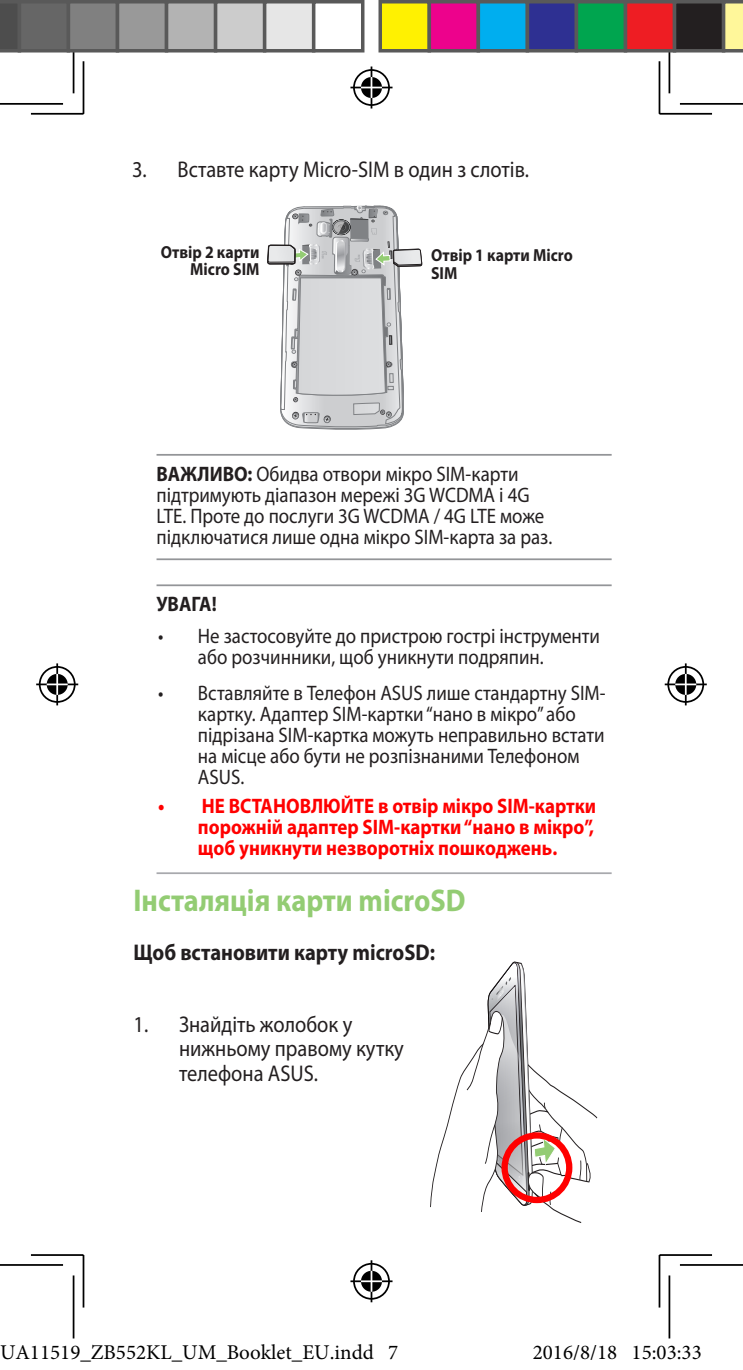
<style>
.page{position:relative;width:743px;height:1370px;background:#fff}
.page>*{position:absolute;margin:0;border:0;box-sizing:border-box;transform-origin:0 0}
.Padfone_Header_1{font:700 31.5px "Myriad Pro";color:#93cc73;scale:.9 1}
.Padfone_Body_Text{font:22.75px/24.5px "Myriad Pro";color:#231f20;scale:.9 1}
.Padfone_Body_Text-2{font:700 22.75px "Myriad Pro";color:#231f20;scale:.9 1}
.Padfone_Message_2{font:21px/21px "Myriad Pro";color:#231f20;scale:.9 1}
.Padfone_Message{font:21px/21px "Myriad Pro";color:#231f20;scale:.9 1}
.Padfone_Message_3{font:700 21px/21px "Myriad Pro";color:#f00;text-align:justify;scale:.9 1}
.t1{font:21px "Minion Pro";color:#000}
.Padfone_Message_1{font:700 21px "Myriad Pro";color:#231f20;scale:.9 1}
.Padfone_Figure_Label{font:700 17.5px/17.5px "Myriad Pro";color:#231f20;scale:.9 1}
.s1{font-weight:700}
</style>
<div class="page">
<svg style="left:267px;top:205px;width:156px;height:225px"></svg>
<svg style="left:430px;top:961px;width:167px;height:262px"></svg>
<div style="left:501px;top:1132px;width:71px;height:71px;border:6px solid #f00;border-radius:50%"></div>
<hr style="left:156px;top:584px;width:455px;height:2px;background:#939598">
<hr style="left:156px;top:872px;width:455px;height:2px;background:#a8a9ad">
<hr style="left:156px;top:454px;width:455px;height:2px;background:#939598">
<hr style="left:156px;top:558px;width:455px;height:2px;background:#939598">
<svg style="left:31px;top:112px;width:48px;height:1px"></svg>
<svg style="left:663px;top:112px;width:48px;height:1px"></svg>
<svg style="left:79px;top:61px;width:6px;height:53px"></svg>
<svg style="left:660px;top:61px;width:3px;height:52px"></svg>
<svg style="left:660px;top:1256px;width:1px;height:51px"></svg>
<hr style="left:31px;top:113px;width:52px;height:2px;background:#000">
<hr style="left:659px;top:113px;width:52px;height:2px;background:#000">
<hr style="left:659px;top:1254px;width:52px;height:2px;background:#000">
<hr style="left:83px;top:61px;width:1px;height:53px;background:#000">
<hr style="left:658px;top:61px;width:2px;height:53px;background:#000">
<hr style="left:658px;top:1255px;width:2px;height:52px;background:#000">
<svg style="left:679px;top:1265px;width:63px;height:1px"></svg>
<svg style="left:72px;top:53px;width:3px;height:40px"></svg>
<svg style="left:670px;top:53px;width:1px;height:40px"></svg>
<svg style="left:670px;top:1275px;width:1px;height:63px"></svg>
<hr style="left:0;top:103px;width:63px;height:2px;background:#000">
<hr style="left:679px;top:103px;width:63px;height:2px;background:#000">
<hr style="left:679px;top:1264px;width:63px;height:1px;background:#000">
<hr style="left:73px;top:30px;width:1px;height:63px;background:#000">
<hr style="left:668px;top:30px;width:2px;height:63px;background:#000">
<hr style="left:668px;top:1275px;width:2px;height:63px;background:#000">
<div style="left:349px;top:66px;width:44px;height:43px;border:9px solid #fff;border-radius:50%"></div>
<svg style="left:350px;top:83px;width:42px;height:9px"></svg>
<svg style="left:367px;top:67px;width:9px;height:42px"></svg>
<div style="left:356px;top:73px;width:30px;height:29px;border:9px solid #fff;border-radius:50%"></div>
<div style="left:353px;top:69px;width:37px;height:37px;border:2px solid #000;border-radius:50%"></div>
<hr style="left:350px;top:87px;width:42px;height:1px;background:#000">
<hr style="left:370px;top:67px;width:2px;height:42px;background:#000">
<svg style="left:361px;top:77px;width:21px;height:21px"></svg>
<svg style="left:361px;top:87px;width:21px;height:1px"></svg>
<hr style="left:370px;top:77px;width:2px;height:21px;background:#fff">
<div style="left:349px;top:1259px;width:44px;height:44px;border:9px solid #fff;border-radius:50%"></div>
<svg style="left:350px;top:1277px;width:42px;height:8px"></svg>
<svg style="left:367px;top:1260px;width:9px;height:42px"></svg>
<div style="left:356px;top:1266px;width:30px;height:30px;border:9px solid #fff;border-radius:50%"></div>
<div style="left:353px;top:1263px;width:37px;height:36px;border:2px solid #000;border-radius:50%"></div>
<hr style="left:350px;top:1280px;width:42px;height:2px;background:#000">
<hr style="left:370px;top:1260px;width:2px;height:42px;background:#000">
<svg style="left:361px;top:1270px;width:21px;height:21px"></svg>
<hr style="left:361px;top:1280px;width:21px;height:2px;background:#fff">
<hr style="left:370px;top:1270px;width:2px;height:21px;background:#fff">
<div style="left:35px;top:662px;width:44px;height:44px;border:9px solid #fff;border-radius:50%"></div>
<svg style="left:36px;top:680px;width:42px;height:9px"></svg>
<svg style="left:53px;top:663px;width:9px;height:42px"></svg>
<div style="left:42px;top:669px;width:30px;height:30px;border:9px solid #fff;border-radius:50%"></div>
<div style="left:39px;top:666px;width:37px;height:37px;border:2px solid #000;border-radius:50%"></div>
<hr style="left:36px;top:683px;width:42px;height:2px;background:#000">
<hr style="left:56px;top:663px;width:2px;height:42px;background:#000">
<svg style="left:47px;top:674px;width:21px;height:21px"></svg>
<hr style="left:47px;top:683px;width:21px;height:2px;background:#fff">
<hr style="left:56px;top:674px;width:2px;height:21px;background:#fff">
<div style="left:663px;top:662px;width:44px;height:44px;border:9px solid #fff;border-radius:50%"></div>
<svg style="left:664px;top:680px;width:42px;height:9px"></svg>
<svg style="left:681px;top:663px;width:8px;height:42px"></svg>
<div style="left:670px;top:669px;width:30px;height:30px;border:9px solid #fff;border-radius:50%"></div>
<div style="left:667px;top:666px;width:36px;height:37px;border:2px solid #000;border-radius:50%"></div>
<hr style="left:664px;top:683px;width:42px;height:2px;background:#000">
<hr style="left:684px;top:663px;width:2px;height:42px;background:#000">
<svg style="left:675px;top:674px;width:21px;height:21px"></svg>
<hr style="left:675px;top:683px;width:21px;height:2px;background:#fff">
<hr style="left:684px;top:674px;width:2px;height:21px;background:#fff">
<svg style="left:0;top:0;width:18px;height:53px"></svg>
<div style="left:19px;top:2px;width:49px;height:49px;background:#666"></div>
<div style="left:18px;top:0;width:52px;height:53px;border:4px solid #595959"></div>
<div style="left:68px;top:2px;width:49px;height:49px;background:#808080"></div>
<div style="left:67px;top:0;width:52px;height:53px;border:4px solid #595959"></div>
<div style="left:117px;top:2px;width:49px;height:49px;background:#999"></div>
<div style="left:116px;top:0;width:52px;height:53px;border:4px solid #595959"></div>
<div style="left:166px;top:2px;width:49px;height:49px;background:#b3b3b3"></div>
<div style="left:165px;top:0;width:52px;height:53px;border:4px solid #595959"></div>
<div style="left:215px;top:2px;width:49px;height:49px;background:#ccc"></div>
<div style="left:214px;top:0;width:52px;height:53px;border:4px solid #595959"></div>
<div style="left:264px;top:2px;width:49px;height:49px;background:#e6e6e6"></div>
<div style="left:263px;top:0;width:52px;height:53px;border:4px solid #595959"></div>
<div style="left:312px;top:0;width:52px;height:53px;border:4px solid #595959"></div>
<div style="left:380px;top:2px;width:49px;height:49px;background:#fff101"></div>
<div style="left:378px;top:0;width:53px;height:53px;border:4px solid #595959"></div>
<div style="left:429px;top:2px;width:49px;height:49px;background:#ed028c"></div>
<div style="left:427px;top:0;width:53px;height:53px;border:4px solid #595959"></div>
<div style="left:478px;top:2px;width:49px;height:49px;background:#00aeef"></div>
<div style="left:476px;top:0;width:53px;height:53px;border:4px solid #595959"></div>
<div style="left:527px;top:2px;width:49px;height:49px;background:#2e3092"></div>
<div style="left:525px;top:0;width:53px;height:53px;border:4px solid #595959"></div>
<div style="left:576px;top:2px;width:49px;height:49px;background:#00a54f"></div>
<div style="left:574px;top:0;width:53px;height:53px;border:4px solid #595959"></div>
<div style="left:625px;top:2px;width:49px;height:49px;background:#ee1d23"></div>
<div style="left:623px;top:0;width:53px;height:53px;border:4px solid #595959"></div>
<div style="left:674px;top:2px;width:49px;height:49px;background:#231f20"></div>
<div style="left:672px;top:0;width:53px;height:53px;border:4px solid #595959"></div>
<svg style="left:721px;top:0;width:21px;height:53px"></svg>
<svg style="left:0;top:1254px;width:85px;height:85px"></svg>
<div style="left:239px;top:1349px;width:11px;height:11px;border:1px solid #fff;border-radius:50%"></div>
<div style="left:241px;top:1350px;width:7px;height:9px;border:1px solid #fff;border-radius:50%"></div>
<div style="left:250px;top:1349px;width:10px;height:11px;border:1px solid #fff;border-radius:50%"></div>
<div style="left:252px;top:1350px;width:6px;height:9px;border:1px solid #fff;border-radius:50%"></div>
<div style="left:542px;top:1345px;width:10px;height:15px;border:1px solid #fff;border-radius:50%"></div>
<div style="left:544px;top:1346px;width:6px;height:13px;border:1px solid #fff;border-radius:50%"></div>
<div style="left:656px;top:1345px;width:10px;height:15px;border:1px solid #fff;border-radius:50%"></div>
<div style="left:658px;top:1346px;width:6px;height:13px;border:1px solid #fff;border-radius:50%"></div>
<p class="Padfone_Body_Text" style="left:132px;top:157px;width:442px">3. Вставте карту Micro-SIM в один з слотів.</p>
<p class="Padfone_Figure_Label" style="left:161px;top:242px;width:111px;text-align:right">Отвір 2 карти<br>Micro SIM</p>
<p class="Padfone_Figure_Label" style="left:431px;top:246px;width:159px">Отвір 1 карти Micro<br>SIM</p>
<p class="Padfone_Message" style="left:156px;top:463px;width:441px"><span class="s1">ВАЖЛИВО:</span> Обидва отвори мікро SIM-карти підтримують діапазон мережі 3G WCDMA i 4G LTE. Проте до послуги 3G WCDMA / 4G LTE може підключатися лише одна мікро SIM-карта за раз.</p>
<p class="Padfone_Message_1" style="left:156px;top:590px;width:68px">УВАГА!</p>
<p class="Padfone_Message_2" style="left:198px;top:625px;width:448px;text-indent:-40px">• Не застосовуйте до пристрою гострі інструменти або розчинники, щоб уникнути подряпин.</p>
<p class="Padfone_Message_2" style="left:198px;top:682px;width:454px;text-indent:-40px">• Вставляйте в Телефон ASUS лише стандартну SIM&shy;картку. Адаптер SIM-картки“нано в мікро” або підрізана SIM-картка можуть неправильно встати на місце або бути не розпізнаними Телефоном ASUS.</p>
<p class="Padfone_Message_3" style="left:198px;top:794px;width:443px;text-indent:-40px">• НЕ ВСТАНОВЛЮЙТЕ в отвір мікро SIM-картки порожній адаптер SIM-картки “нано в мікро”, щоб уникнути незворотніх пошкоджень.</p>
<p class="Padfone_Header_1" style="left:133px;top:880px;width:370px">Інсталяція карти microSD</p>
<p class="Padfone_Body_Text-2" style="left:133px;top:938px;width:336px">Щоб встановити карту microSD:</p>
<p class="Padfone_Body_Text" style="left:179px;top:1011px;width:251px;text-indent:-46px">1. Знайдіть жолобок у нижньому правому кутку телефона ASUS.</p>
<p class="t1" style="left:0;top:1338px;width:399px">UA11519_ZB552KL_UM_Booklet_EU.indd 7</p>
<p class="t1" style="left:532px;top:1338px;width:170px">2016/8/18 15:03:33</p>
</div>
